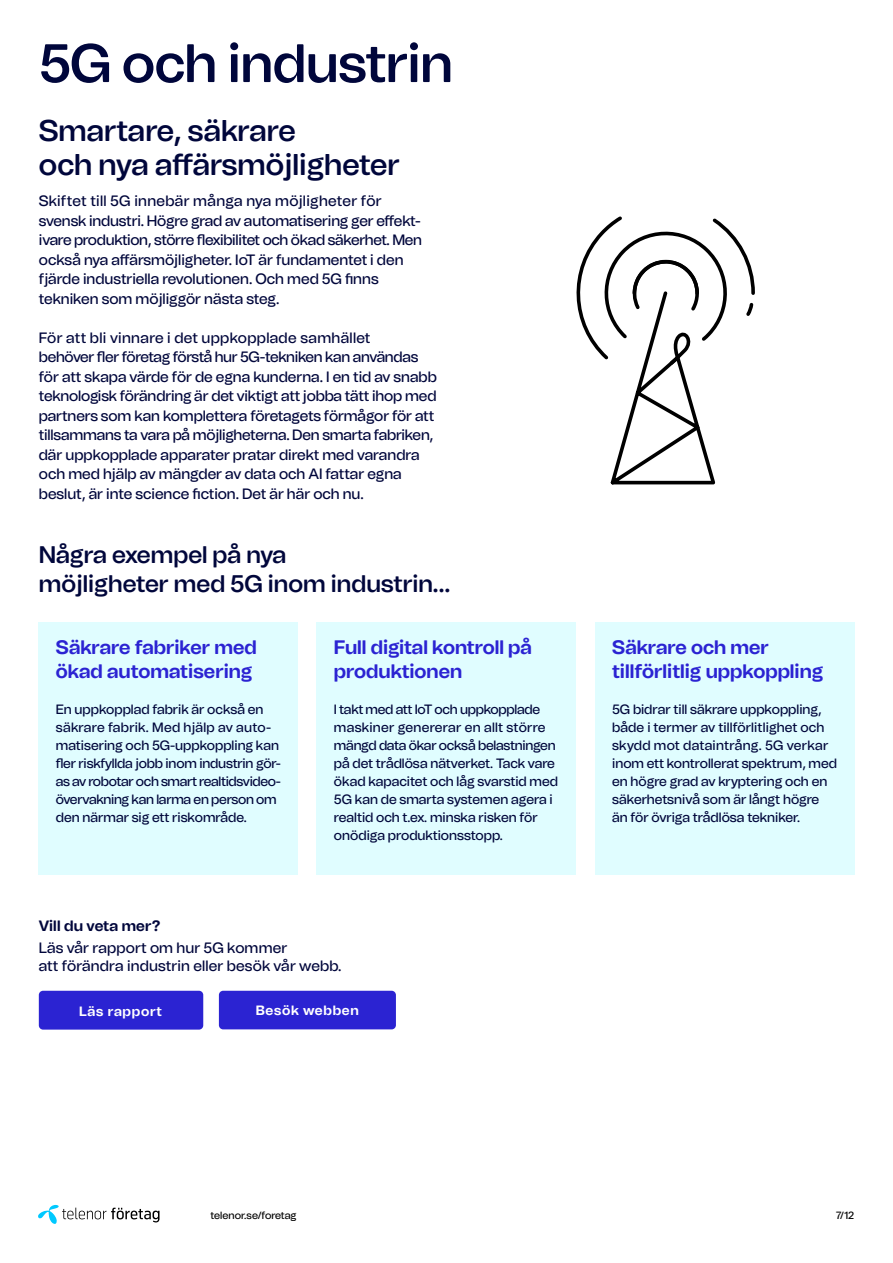
<style>
.page{position:relative;width:893px;height:1263px;background:#fff}
.page>*{position:absolute;margin:0;border:0;box-sizing:border-box;transform-origin:0 0}
.t1{font:500 54px "Telenor Evolution";letter-spacing:-.01em;color:#00063b}
.t2{font:500 30px/34.5px "Telenor Evolution";color:#00063b}
.t3{font:500 24px/28.5px "Telenor Evolution";color:#00063b}
.t4{font:700 19.5px/24px "Telenor Evolution";color:#2b23d2}
.t5{font:15px/19.5px "Telenor Evolution";letter-spacing:-.01em;color:#00063b}
.t6{font:15px/18px "Telenor Evolution";letter-spacing:.01em;color:#00063b}
.t7{font:700 15px "Telenor Evolution";letter-spacing:.01em;color:#00063b}
.t8{font:13.5px/18px "Telenor Evolution";color:#00063b}
.t9{font:700 13.5px "Telenor Evolution";letter-spacing:.05em;color:#fff}
.t10{font:10.5px "Telenor Evolution";color:#000}
</style>
<div class="page">
<div style="left:219px;top:991px;width:177px;height:38px;background:#2b23d2;border-radius:4px"></div>
<div style="left:317px;top:622px;width:259px;height:252px;background:#e0fdff"></div>
<div style="left:595px;top:622px;width:259px;height:252px;background:#e0fdff"></div>
<div style="left:39px;top:622px;width:259px;height:252px;background:#e0fdff"></div>
<svg style="left:576px;top:216px;width:179px;height:269px"></svg>
<div style="left:39px;top:991px;width:164px;height:38px;background:#2b23d2;border-radius:4px"></div>
<svg style="left:38px;top:1205px;width:122px;height:19px"></svg>
<h1 class="t1" style="left:39px;top:30px;width:416px">5G och industrin</h1>
<h2 class="t2" style="left:39px;top:114px;width:363px">Smartare, säkrare<br>och nya affärsmöjligheter</h2>
<p class="t5" style="left:39px;top:192px;width:385px">Skiftet till 5G innebär många nya möjligheter för svensk industri. Högre grad av automatisering ger effekt&shy;ivare produktion, större flexibilitet och ökad säkerhet. Men också nya affärsmöjligheter. IoT är fundamentet i den fjärde industriella revolutionen. Och med 5G finns tekniken som möjliggör nästa steg.</p>
<p class="t5" style="left:39px;top:328px;width:400px">För att bli vinnare i det uppkopplade samhället<br>behöver fler företag förstå hur 5G-tekniken kan användas för att skapa värde för de egna kunderna. I en tid av snabb teknologisk förändring är det viktigt att jobba tätt ihop med partners som kan komplettera företagets förmågor för att tillsammans ta vara på möjligheterna. Den smarta fabriken, där uppkopplade apparater pratar direkt med varandra och med hjälp av mängder av data och AI fattar egna beslut, är inte science fiction. Det är här och nu.</p>
<h3 class="t3" style="left:39px;top:541px;width:413px">Några exempel på nya<br>möjligheter med 5G inom industrin…</h3>
<h3 class="t4" style="left:56px;top:636px;width:203px">Säkrare fabriker med ökad automatisering</h3>
<p class="t8" style="left:56px;top:701px;width:227px">En uppkopplad fabrik är också en säkrare fabrik. Med hjälp av auto&shy;matisering och 5G-uppkoppling kan fler riskfyllda jobb inom industrin gör&shy;as av robotar och smart realtidsvideo&shy;övervakning kan larma en person om den närmar sig ett riskområde.</p>
<h3 class="t4" style="left:334px;top:636px;width:199px">Full digital kontroll på produktionen</h3>
<p class="t8" style="left:334px;top:701px;width:226px">I takt med att IoT och uppkopplade maskiner genererar en allt större mängd data ökar också belastningen på det trådlösa nätverket. Tack vare ökad kapacitet och låg svarstid med 5G kan de smarta systemen agera i realtid och t.ex. minska risken för onödiga produktionsstopp.</p>
<p class="t7" style="left:39px;top:917px;width:123px">Vill du veta mer?</p>
<p class="t6" style="left:39px;top:939px;width:304px">Läs vår rapport om hur 5G kommer<br>att förändra industrin eller besök vår webb.</p>
<p class="t9" style="left:79px;top:1003px;width:84px">Läs rapport</p>
<p class="t9" style="left:256px;top:1002px;width:105px">Besök webben</p>
<h3 class="t4" style="left:612px;top:636px;width:213px">Säkrare och mer tillförlitlig uppkoppling</h3>
<p class="t8" style="left:612px;top:701px;width:226px">5G bidrar till säkrare uppkoppling, både i termer av tillförlitlighet och skydd mot dataintrång. 5G verkar inom ett kontrollerat spektrum, med en högre grad av kryptering och en säkerhetsnivå som är långt högre än för övriga trådlösa tekniker.</p>
<p class="t10" style="left:210px;top:1208px;width:88px">telenor.se/foretag</p>
<p class="t10" style="left:836px;top:1208px;width:20px">7/12</p>
</div>
